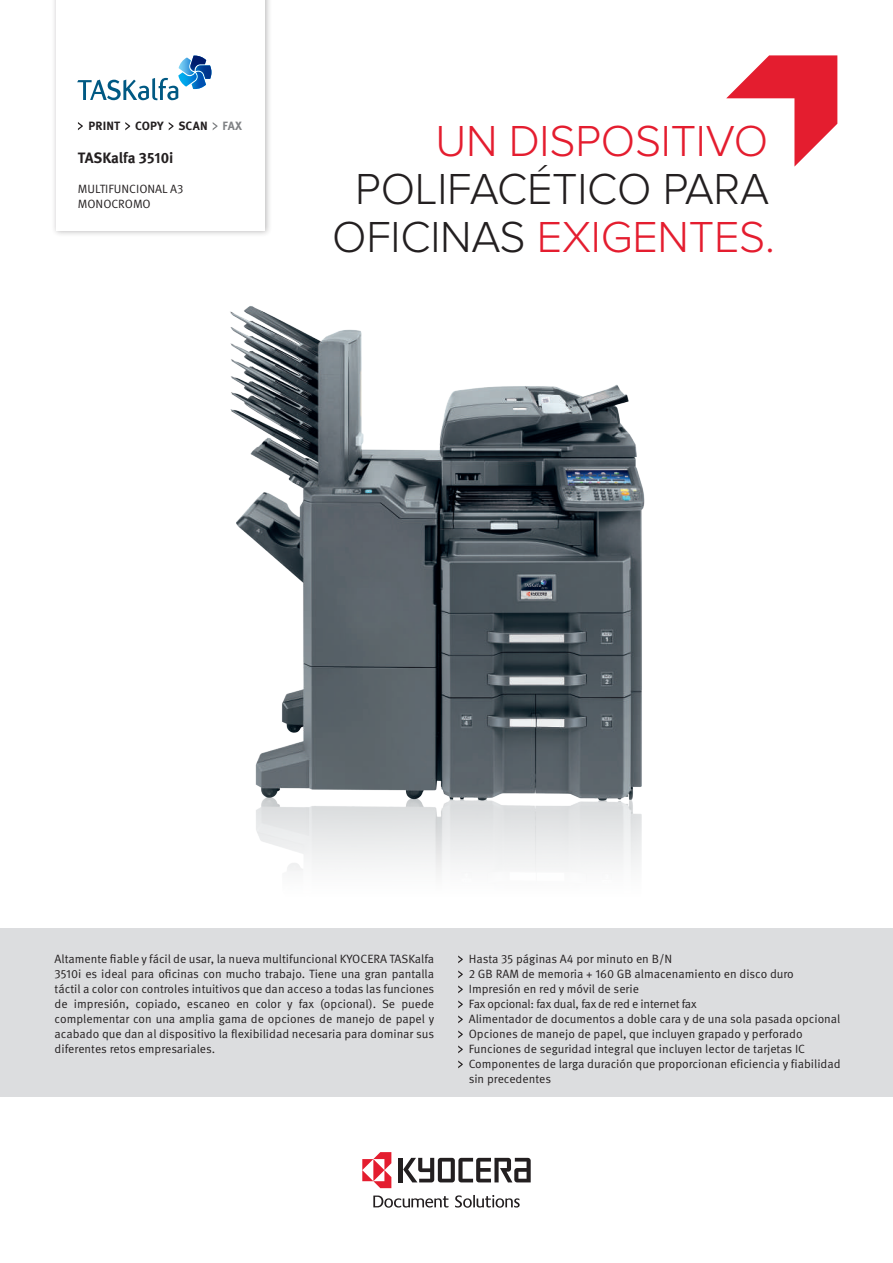
<style>
.page{position:relative;width:893px;height:1263px;background:#fff}
.page>*{position:absolute;margin:0;border:0;box-sizing:border-box;transform-origin:0 0}
.t1{font:300 45px/48px "Proxima Nova";letter-spacing:-.005em;color:#231f20;text-align:center}
.t2{font:300 45px "Proxima Nova";letter-spacing:-.005em;color:#e41d2f}
.t3{font:700 15px "Meta Pro";color:#231f20}
.t4{font:12px/15px "Meta Pro Norm";color:#231f20}
.t5{font:700 12px "Meta Pro";letter-spacing:.01em;color:#231f20}
.t6{font:700 12px "Meta Pro";color:#808285}
.s1{color:#e41d2f}
</style>
<div class="page">
<img style="left:230px;top:306px;width:415px;height:568px">
<svg style="left:726px;top:55px;width:111px;height:112px"></svg>
<hr style="left:399px;top:1158px;width:4px;height:24px;background:#231f20">
<svg style="left:403px;top:1158px;width:128px;height:24px"></svg>
<svg style="left:455px;top:1195px;width:65px;height:13px"></svg>
<svg style="left:373px;top:1195px;width:75px;height:13px"></svg>
<svg style="left:362px;top:1152px;width:29px;height:36px"></svg>
<div style="left:0;top:928px;width:893px;height:168px;background:#dcdddf"></div>
<div style="left:51px;top:0;width:221px;height:237px;background:#231f20;opacity:.3"></div>
<div style="left:56px;top:0;width:208px;height:231px;background:#fff"></div>
<svg style="left:458px;top:955px;width:5px;height:8px"></svg>
<svg style="left:458px;top:970px;width:5px;height:8px"></svg>
<svg style="left:458px;top:985px;width:5px;height:8px"></svg>
<svg style="left:458px;top:1000px;width:5px;height:8px"></svg>
<svg style="left:458px;top:1015px;width:5px;height:8px"></svg>
<svg style="left:458px;top:1030px;width:5px;height:8px"></svg>
<svg style="left:458px;top:1045px;width:5px;height:8px"></svg>
<svg style="left:458px;top:1060px;width:5px;height:8px"></svg>
<svg style="left:78px;top:122px;width:5px;height:8px"></svg>
<svg style="left:125px;top:122px;width:5px;height:8px"></svg>
<svg style="left:169px;top:122px;width:5px;height:8px"></svg>
<svg style="left:213px;top:122px;width:5px;height:8px"></svg>
<svg style="left:77px;top:56px;width:134px;height:44px"></svg>
<p class="t5" style="left:89px;top:117px;width:33px">PRINT</p>
<p class="t5" style="left:135px;top:117px;width:72px">COPY SCAN</p>
<p class="t6" style="left:223px;top:117px;width:21px">FAX</p>
<p class="t3" style="left:78px;top:147px;width:97px">TASKALFA 3510I</p>
<p class="t4" style="left:78px;top:181px;width:107px">MULTIFUNCIONAL A3<br>MONOCROMO</p>
<h1 class="t2" style="left:435px;top:115px;width:334px">UN DISPOSITIVO</h1>
<h1 class="t1" style="left:332px;top:166px;width:444px">POLIFACÉTICO PARA<br>OFICINAS <span class="s1">EXIGENTES.</span></h1>
<p class="t4" style="left:55px;top:951px;width:381px;text-align:justify">Altamente fiable y fácil de usar, la nueva multifuncional KYOCERA TASKalfa 3510i es ideal para oficinas con mucho trabajo. Tiene una gran pantalla táctil a color con controles intuitivos que dan acceso a todas las funciones de impresión, copiado, escaneo en color y fax (opcional). Se puede complementar con una amplia gama de opciones de manejo de papel y acabado que dan al dispositivo la flexibilidad necesaria para dominar sus diferentes retos empresariales.</p>
<p class="t4" style="left:469px;top:951px;width:373px">Hasta 35 páginas A4 por minuto en B/N<br>2 GB RAM de memoria + 160 GB almacenamiento en disco duro Impresión en red y móvil de serie<br>Fax opcional: fax dual, fax de red e internet fax<br>Alimentador de documentos a doble cara y de una sola pasada opcional Opciones de manejo de papel, que incluyen grapado y perforado Funciones de seguridad integral que incluyen lector de tarjetas IC Componentes de larga duración que proporcionan eficiencia y fiabilidad sin precedentes</p>
</div>
